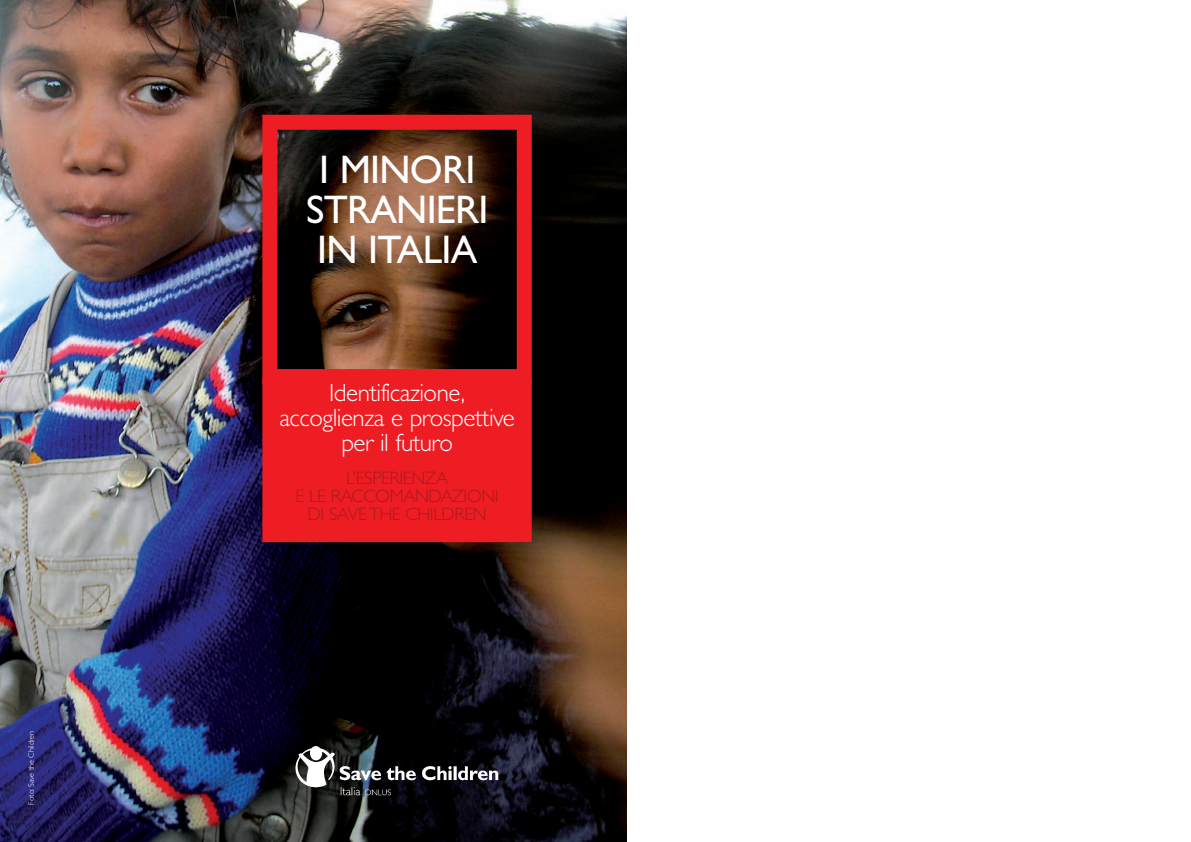
<style>
.page{position:relative;width:1191px;height:842px;background:#fff}
.page>*{position:absolute;margin:0;border:0;box-sizing:border-box;transform-origin:0 0}
.t1{font:40px/40px "Gill Sans";letter-spacing:-.02em;color:#fff;text-align:center}
.t2{font:300 25px/25px "Gill Sans";letter-spacing:-.02em;color:#fff;text-align:center}
.t3{font:300 18px/18px "Gill Sans";letter-spacing:-.02em;color:#a61c1f;text-align:center}
.t4{font:300 8px "Gill Sans";color:#fff}
</style>
<div class="page">
<img style="left:0;top:0;width:626px;height:842px">
<div style="left:262px;top:115px;width:270px;height:269px;border:15px solid #ee1d23"></div>
<div style="left:270px;top:386px;width:254px;height:149px;background:#ee1d23"></div>
<div style="left:262px;top:379px;width:270px;height:163px;border:15px solid #ee1d23"></div>
<img style="left:296px;top:746px;width:202px;height:50px">
<p class="t4" style="left:28px;top:805px;width:75px;rotate:-90deg">Foto: Save the Children</p>
<h1 class="t1" style="left:306px;top:154px;width:184px">I MINORI<br>STRANIERI<br>IN ITALIA</h1>
<p class="t2" style="left:279px;top:382px;width:237px">Identificazione, accoglienza e prospettive per il futuro</p>
<p class="t3" style="left:296px;top:471px;width:205px">L’ESPERIENZA<br>E LE RACCOMANDAZIONI<br>DI SAVE THE CHILDREN</p>
</div>
